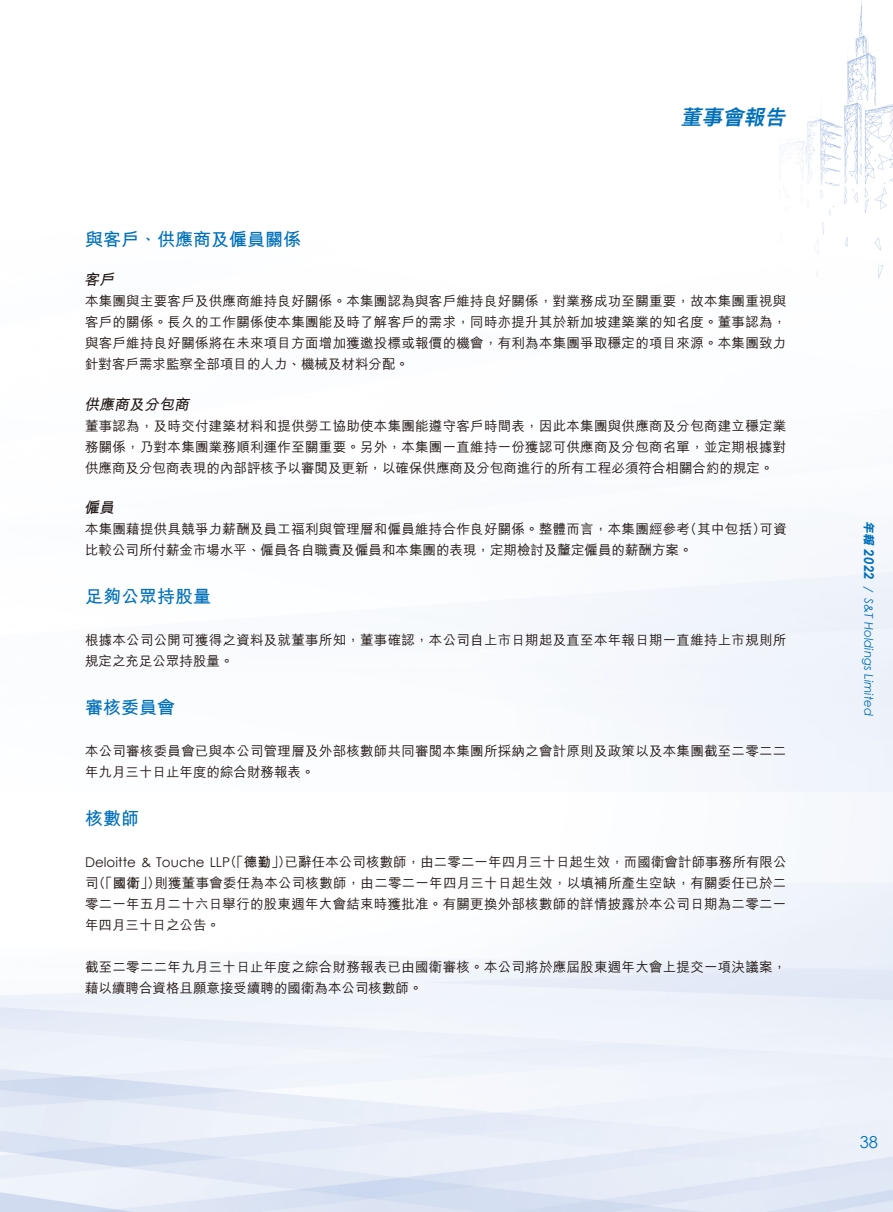
<style>
.page{position:relative;width:893px;height:1212px;background:#fff}
.page>*{position:absolute;margin:0;border:0;box-sizing:border-box;transform-origin:0 0}
.t1{font:italic 800 21px "M Hei HK";color:#0070bb}
.t2{font:700 18px "M Hei HK";color:#0070bb}
.t3{font:16.5px "Century Gothic";color:#0070bb}
.t4{font:italic 700 15px "M Hei HK";color:#231916}
.t5{font:500 13.5px/21px "M Hei HK";letter-spacing:.02em;color:#231916}
.t6{font:13.5px "Century Gothic";color:#231916}
.t7{font:italic 700 13.5px "Century Gothic";color:#0070bb}
.t8{font:italic 12px "Century Gothic";color:#0070bb}
.t9{font:italic 800 12px "M Hei HK";color:#0070bb}
.s1{font-weight:700}
.s2{font-style:inherit}
</style>
<div class="page">
<img style="left:0;top:0;width:893px;height:1212px">
<h1 class="t1" style="left:680px;top:107px;width:110px">董事會報告</h1>
<h2 class="t2" style="left:85px;top:226px;width:217px">與客戶、供應商及僱員關係</h2>
<p class="t4" style="left:84px;top:269px;width:35px">客戶</p>
<p class="t5" style="left:85px;top:290px;width:703px;text-align:justify">本集團與主要客戶及供應商維持良好關係。本集團認為與客戶維持良好關係，對業務成功至關重要，故本集團重視與客戶的關係。長久的工作關係使本集團能及時了解客戶的需求，同時亦提升其於新加坡建築業的知名度。董事認為，與客戶維持良好關係將在未來項目方面增加獲邀投標或報價的機會，有利為本集團爭取穩定的項目來源。本集團致力針對客戶需求監察全部項目的人力、機械及材料分配。</p>
<p class="t4" style="left:84px;top:393px;width:110px">供應商及分包商</p>
<p class="t5" style="left:85px;top:414px;width:703px;text-align:justify">董事認為，及時交付建築材料和提供勞工協助使本集團能遵守客戶時間表，因此本集團與供應商及分包商建立穩定業務關係，乃對本集團業務順利運作至關重要。另外，本集團一直維持一份獲認可供應商及分包商名單，並定期根據對供應商及分包商表現的內部評核予以審閱及更新，以確保供應商及分包商進行的所有工程必須符合相關合約的規定。</p>
<p class="t4" style="left:84px;top:497px;width:35px">僱員</p>
<p class="t5" style="left:760px;top:518px;width:29px">可資</p>
<p class="t5" style="left:85px;top:518px;width:609px">本集團藉提供具競爭力薪酬及員工福利與管理層和僱員維持合作良好關係。整體而言，本集團經參考比較公司所付薪金市場水平、僱員各自職責及僱員和本集團的表現，定期檢討及釐定僱員的薪酬方案。</p>
<h2 class="t2" style="left:85px;top:583px;width:127px">足夠公眾持股量</h2>
<p class="t5" style="left:85px;top:629px;width:703px">根據本公司公開可獲得之資料及就董事所知，董事確認，本公司自上市日期起及直至本年報日期一直維持上市規則所規定之充足公眾持股量。</p>
<h2 class="t2" style="left:85px;top:694px;width:91px">審核委員會</h2>
<p class="t5" style="left:85px;top:740px;width:703px">本公司審核委員會已與本公司管理層及外部核數師共同審閱本集團所採納之會計原則及政策以及本集團截至二零二二年九月三十日止年度的綜合財務報表。</p>
<h2 class="t2" style="left:85px;top:805px;width:55px">核數師</h2>
<p class="t5" style="left:285px;top:851px;width:503px">已辭任本公司核數師，由二零二一年四月三十日起生效，而國衛會計師事務所有限公</p>
<p class="t5" style="left:684px;top:518px;width:84px">（其中包括）</p>
<p class="t5" style="left:223px;top:851px;width:69px">（「<span class="s1">德勤</span>」）</p>
<p class="t6" style="left:85px;top:853px;width:147px">Deloitte &amp; Touche LLP</p>
<p class="t5" style="left:154px;top:872px;width:633px">則獲董事會委任為本公司核數師，由二零二一年四月三十日起生效，以填補所產生空缺，有關委任已於二</p>
<p class="t5" style="left:92px;top:872px;width:70px">（「<span class="s1">國衛</span>」）</p>
<p class="t5" style="left:85px;top:872px;width:703px">司<br>零二一年五月二十六日舉行的股東週年大會結束時獲批准。有關更換外部核數師的詳情披露於本公司日期為二零二一年四月三十日之公告。</p>
<p class="t5" style="left:85px;top:956px;width:703px">截至二零二二年九月三十日止年度之綜合財務報表已由國衛審核。本公司將於應屆股東週年大會上提交一項決議案，藉以續聘合資格且願意接受續聘的國衛為本公司核數師。</p>
<p class="t9" style="left:875px;top:521px;width:28px;rotate:90deg">年報</p>
<p class="t7" style="left:879px;top:549px;width:32px;rotate:90deg">2022</p>
<p class="t8" style="left:877px;top:586px;width:131px;rotate:90deg"><span class="s2">/</span> &amp;S T Holdings Limited</p>
<p class="t3" style="left:860px;top:1130px;width:20px">38</p>
</div>
